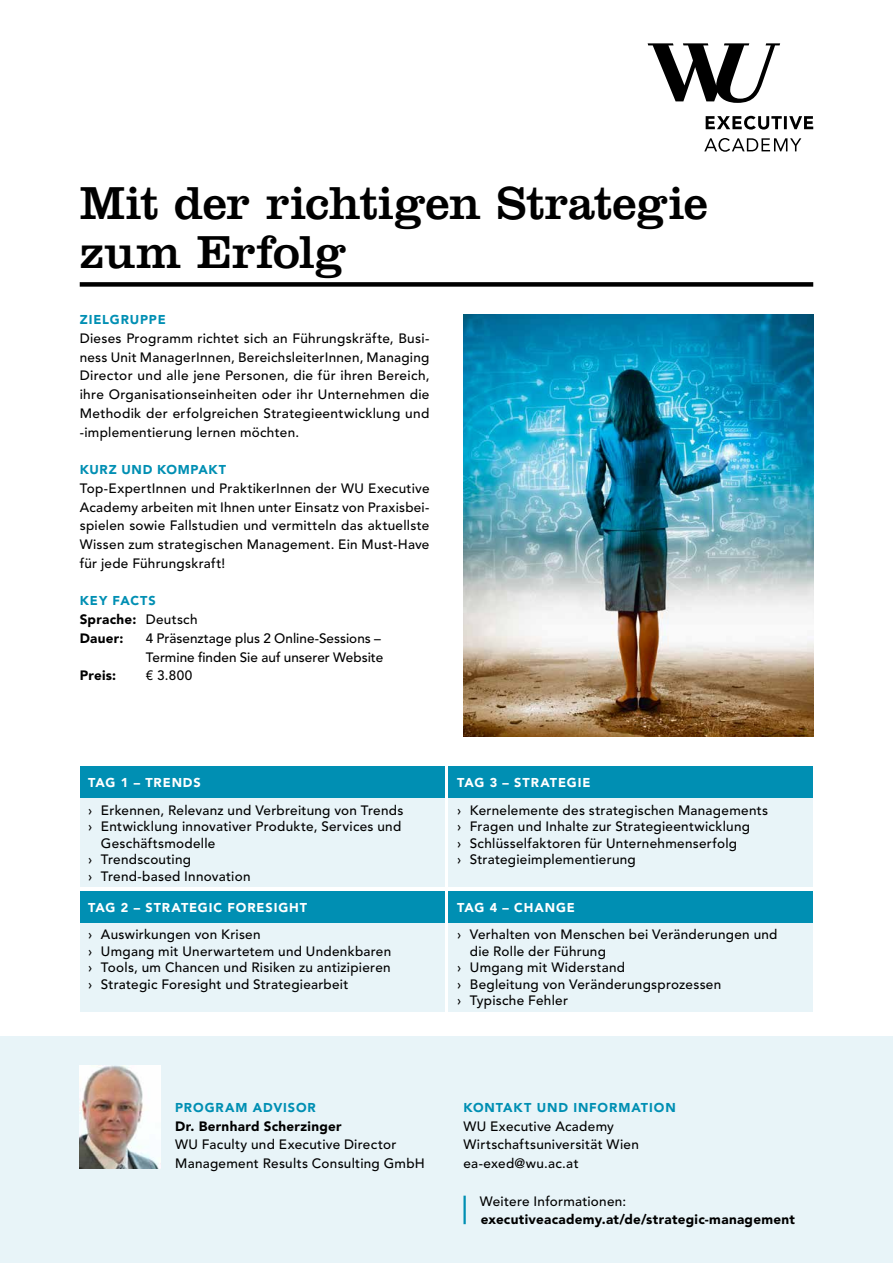
<style>
.page{position:relative;width:893px;height:1263px;background:#fff}
.page>*{position:absolute;margin:0;border:0;box-sizing:border-box;transform-origin:0 0}
.t1{font:48px/48.8px "Clarendon LT Std";letter-spacing:-.005em;color:#000}
.t2{font:500 13.5px/18.8px "Avenir LT Std";letter-spacing:.02em;color:#000}
.t3{font:900 13.5px/18.8px "Avenir LT Std";letter-spacing:.02em;color:#000}
.t4{font:500 13.5px/18.8px "Avenir LT Std";color:#000}
.t5{font:900 12.75px "Avenir LT Std";letter-spacing:.07em;color:#fff}
.t6{font:900 12.75px "Avenir LT Std";letter-spacing:.07em;color:#008fb3}
.t7{font:900 12.75px "Avenir LT Std";letter-spacing:.05em;color:#008fb3}
.s1{font-weight:500}
</style>
<div class="page">
<img style="left:463px;top:315px;width:350px;height:422px">
<div style="left:80px;top:282px;width:733px;height:5px;background:#000"></div>
<svg style="left:648px;top:43px;width:165px;height:109px"></svg>
<div style="left:80px;top:766px;width:364px;height:32px;background:#008fb3"></div>
<div style="left:80px;top:798px;width:364px;height:89px;background:#e8f4f8"></div>
<div style="left:449px;top:891px;width:364px;height:32px;background:#008fb3"></div>
<div style="left:449px;top:923px;width:364px;height:89px;background:#e8f4f8"></div>
<div style="left:80px;top:891px;width:364px;height:32px;background:#008fb3"></div>
<div style="left:80px;top:923px;width:364px;height:89px;background:#e8f4f8"></div>
<div style="left:449px;top:766px;width:364px;height:32px;background:#008fb3"></div>
<div style="left:449px;top:798px;width:364px;height:89px;background:#e8f4f8"></div>
<div style="left:0;top:1037px;width:893px;height:226px;background:#e8f4f8"></div>
<hr style="left:463px;top:1195px;width:3px;height:29px;background:#008fb3">
<img style="left:80px;top:1065px;width:80px;height:103px">
<h1 class="t1" style="left:80px;top:179px;width:630px">Mit der richtigen Strategie zum Erfolg</h1>
<p class="t6" style="left:80px;top:312px;width:87px">ZIELGRUPPE</p>
<p class="t2" style="left:80px;top:329px;width:351px;text-align:justify">Dieses Programm richtet sich an Führungskräfte, Busi&shy;ness Unit ManagerInnen, BereichsleiterInnen, Managing Director und alle jene Personen, die für ihren Bereich, ihre Organisationseinheiten oder ihr Unternehmen die Methodik der erfolgreichen Strategieentwicklung und -implementierung lernen möchten.</p>
<p class="t7" style="left:80px;top:462px;width:148px">KURZ UND KOMPAKT</p>
<p class="t2" style="left:80px;top:479px;width:351px;text-align:justify">Top-ExpertInnen und PraktikerInnen der WU Executive Academy arbeiten mit Ihnen unter Einsatz von Praxisbei&shy;spielen sowie Fallstudien und vermitteln das aktuellste Wissen zum strategischen Management. Ein Must-Have für jede Führungskraft!</p>
<p class="t6" style="left:80px;top:593px;width:78px">KEY FACTS</p>
<p class="t3" style="left:80px;top:610px;width:119px">Sprache: <span class="s1">Deutsch<br></span>Dauer:</p>
<p class="t4" style="left:146px;top:629px;width:239px">4 Präsenztage plus 2 Online-Sessions –<br>Termine finden Sie auf unserer Website</p>
<p class="t3" style="left:80px;top:666px;width:38px">Preis:</p>
<p class="t2" style="left:146px;top:667px;width:48px">€ 3.800</p>
<p class="t5" style="left:88px;top:775px;width:114px">TAG 1 – TRENDS</p>
<p class="t2" style="left:88px;top:801px;width:317px">› Erkennen, Relevanz und Verbreitung von Trends</p>
<p class="t2" style="left:88px;top:817px;width:315px">› Entwicklung innovativer Produkte, Services und</p>
<p class="t2" style="left:101px;top:834px;width:116px">Geschäftsmodelle</p>
<p class="t2" style="left:88px;top:850px;width:104px">› Trendscouting</p>
<p class="t2" style="left:88px;top:867px;width:164px">› Trend-based Innovation</p>
<p class="t5" style="left:88px;top:899px;width:220px">TAG 2 – STRATEGIC FORESIGHT</p>
<p class="t2" style="left:88px;top:927px;width:305px;line-height:16.5px">› Auswirkungen von Krisen<br>› Umgang mit Unerwartetem und Undenkbaren › Tools, um Chancen und Risiken zu antizipieren › Strategic Foresight und Strategiearbeit</p>
<p class="t5" style="left:457px;top:775px;width:135px">TAG 3 – STRATEGIE</p>
<p class="t2" style="left:457px;top:802px;width:313px;line-height:16.5px">› Kernelemente des strategischen Managements › Fragen und Inhalte zur Strategieentwicklung<br>› Schlüsselfaktoren für Unternehmenserfolg<br>› Strategieimplementierung</p>
<p class="t5" style="left:457px;top:899px;width:119px">TAG 4 – CHANGE</p>
<p class="t2" style="left:457px;top:926px;width:322px">› Verhalten von Menschen bei Veränderungen und</p>
<p class="t2" style="left:470px;top:942px;width:138px">die Rolle der Führung</p>
<p class="t2" style="left:457px;top:959px;width:169px">› Umgang mit Widerstand</p>
<p class="t2" style="left:457px;top:975px;width:266px">› Begleitung von Veränderungsprozessen</p>
<p class="t2" style="left:457px;top:992px;width:112px">› Typische Fehler</p>
<p class="t6" style="left:175px;top:1099px;width:142px">PROGRAM ADVISOR</p>
<p class="t3" style="left:175px;top:1116px;width:168px">Dr. Bernhard Scherzinger</p>
<p class="t2" style="left:175px;top:1135px;width:251px">WU Faculty und Executive Director<br>Management Results Consulting GmbH</p>
<p class="t6" style="left:463px;top:1099px;width:214px">KONTAKT UND INFORMATION</p>
<p class="t2" style="left:463px;top:1117px;width:177px">WU Executive Academy<br>Wirtschaftsuniversität Wien ea-exed@wu.ac.at</p>
<p class="t2" style="left:480px;top:1192px;width:148px">Weitere Informationen:</p>
<p class="t3" style="left:481px;top:1210px;width:316px">executiveacademy.at/de/strategic-management</p>
</div>
